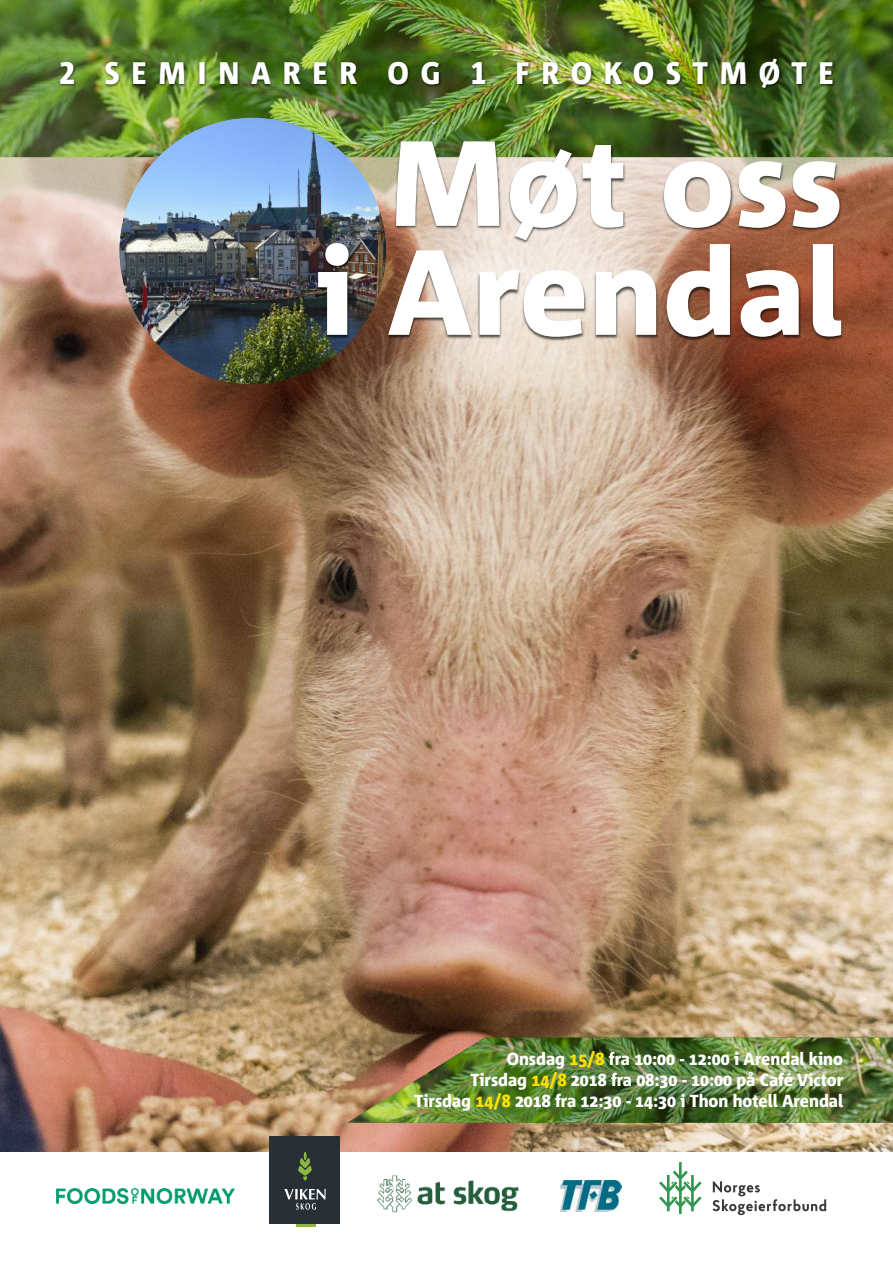
<style>
.page{position:relative;width:893px;height:1263px;background:#fff}
.page>*{position:absolute;margin:0;border:0;box-sizing:border-box;transform-origin:0 0}
.t1{font:800 121.05px/108.9px "Corpid C1 s";color:#fff;text-align:center}
.t2{font:800 31.2px "Corpid C1 s S Cd";letter-spacing:.35em;color:#fff}
.t3{font:800 17.55px/21px "Corpid C1 s S Cd";color:#fff;text-align:right}
.s1{color:#fae000}
</style>
<div class="page">
<img style="left:0;top:410px;width:893px;height:742px">
<img style="left:348px;top:1037px;width:545px;height:85px">
<img style="left:0;top:0;width:893px;height:410px">
<img style="left:39px;top:51px;width:819px;height:51px">
<img style="left:0;top:102px;width:893px;height:55px">
<img style="left:120px;top:118px;width:266px;height:266px">
<svg style="left:659px;top:1162px;width:43px;height:52px"></svg>
<svg style="left:712px;top:1181px;width:114px;height:34px"></svg>
<img style="left:57px;top:1188px;width:177px;height:16px">
<img style="left:377px;top:1175px;width:142px;height:37px">
<div style="left:269px;top:1137px;width:71px;height:87px;background:#283036"></div>
<hr style="left:296px;top:1224px;width:20px;height:2px;background:#8eb743">
<svg style="left:284px;top:1189px;width:42px;height:20px"></svg>
<svg style="left:298px;top:1152px;width:14px;height:28px"></svg>
<img style="left:561px;top:1180px;width:60px;height:32px">
<h2 class="t2" style="left:60px;top:60px;width:777px">2 SEMINARER OG 1 FROKOSTMØTE</h2>
<h1 class="t1" style="left:317px;top:138px;width:528px">Møt oss<br>i Arendal</h1>
<p class="t3" style="left:415px;top:1049px;width:430px">Onsdag <span class="s1">15/8</span> fra 10:00 - 12:00 i Arendal kino<br>Tirsdag <span class="s1">14/8</span> 2018 fra 08:30 - 10:00 på Café Victor<br>Tirsdag <span class="s1">14/8</span> 2018 fra 12:30 - 14:30 i Thon hotell Arendal</p>
</div>
